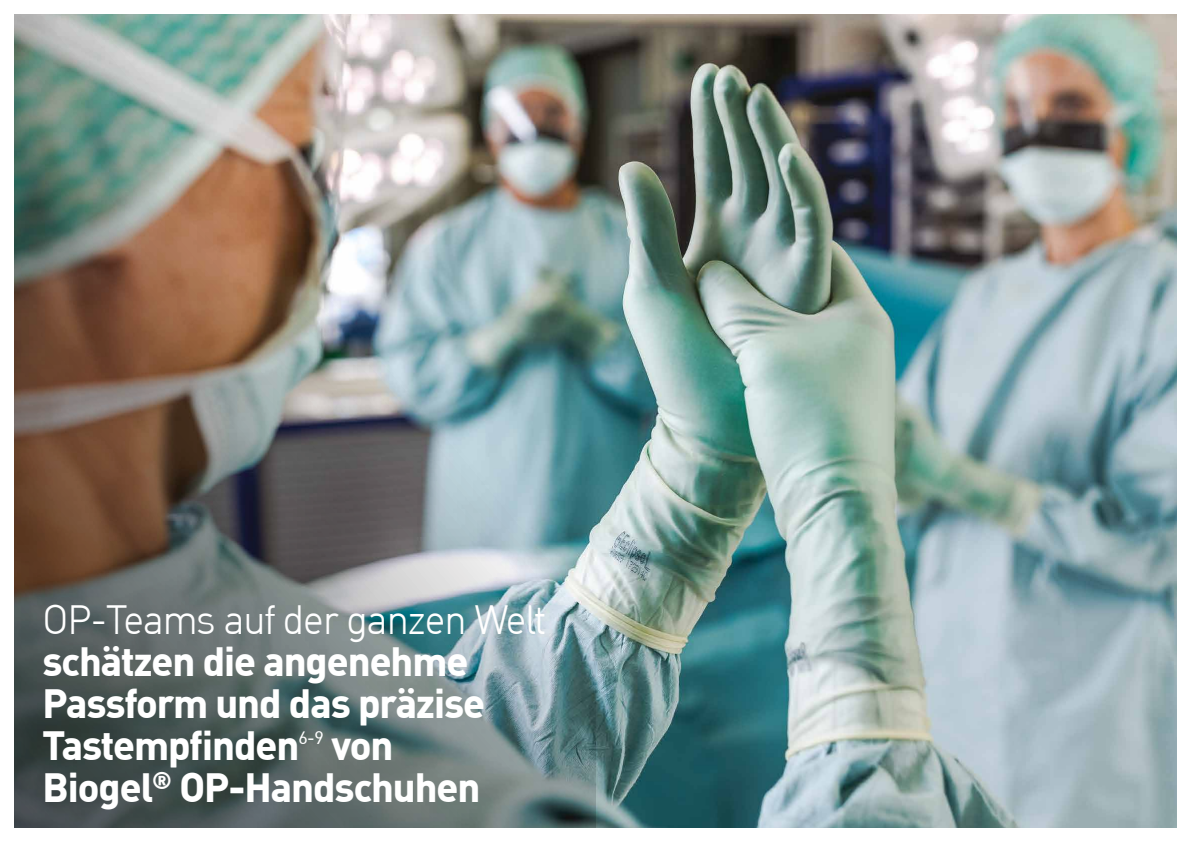
<style>
.page{position:relative;width:1191px;height:842px;background:#fff}
.page>*{position:absolute;margin:0;border:0;box-sizing:border-box;transform-origin:0 0}
.t1{font:700 40px/42px "Molnlycke Din";letter-spacing:-.025em;color:#fff}
.t2{font:300 40px "Molnlycke Din";letter-spacing:-.025em;color:#fff}
.t3{font:17.5px "Molnlycke Din";color:#fff}
</style>
<div class="page">
<img style="left:595px;top:14px;width:581px;height:814px">
<img style="left:14px;top:14px;width:581px;height:814px">
<p class="t2" style="left:43px;top:598px;width:504px">OP-Teams auf der ganzen Welt</p>
<p class="t1" style="left:43px;top:640px;width:444px">schätzen die angenehme<br>Passform und das präzise<br>Tastempfinden</p>
<p class="t3" style="left:298px;top:728px;width:27px">6-9</p>
<p class="t1" style="left:43px;top:724px;width:439px;text-indent:289px">von<br>Biogel<sup>®</sup> OP-Handschuhen</p>
</div>
